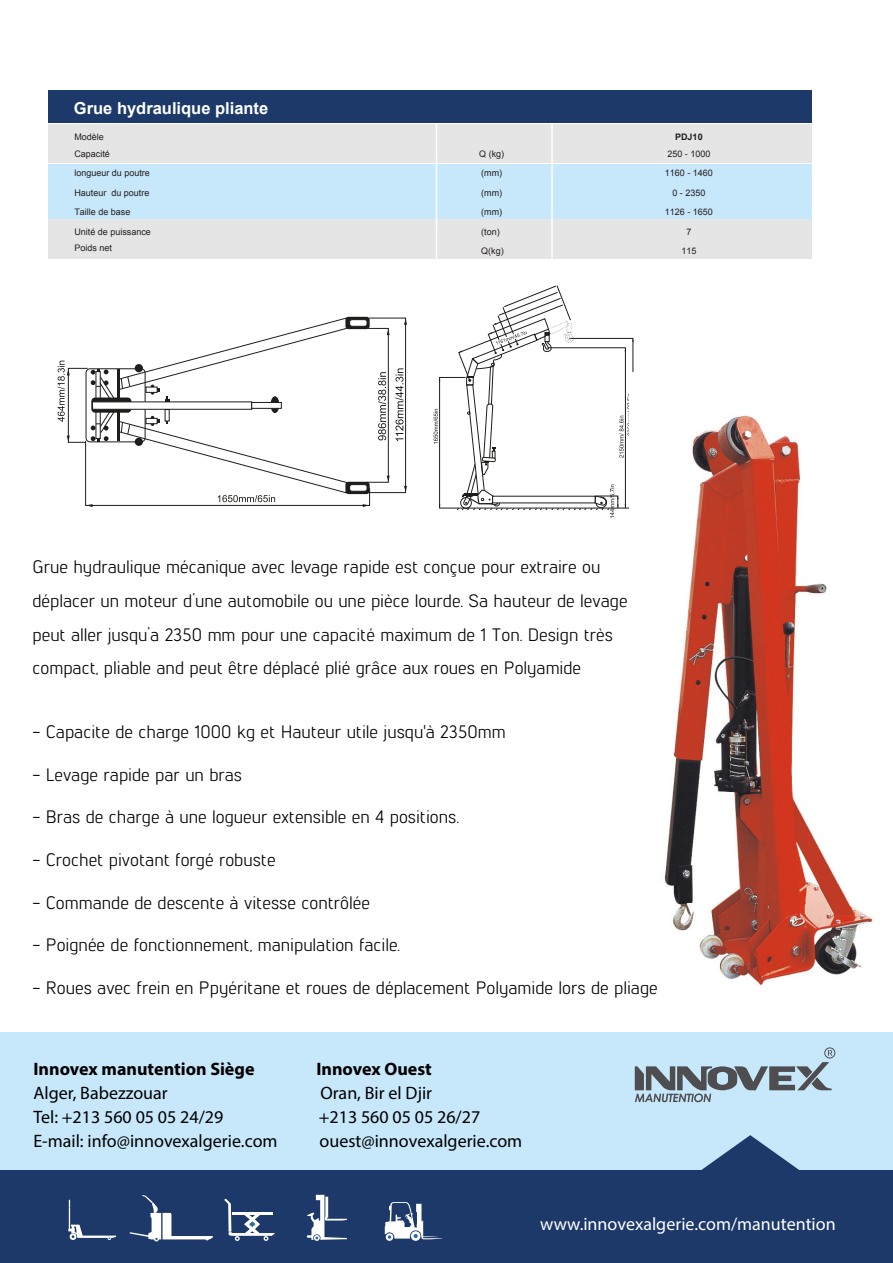
<style>
.page{position:relative;width:893px;height:1263px;background:#fff}
.page>*{position:absolute;margin:0;border:0;box-sizing:border-box;transform-origin:0 0}
.t1{font:18px/33.6px "Lintel";color:#000}
.t2{font:18px "Myriad Pro";color:#000}
.t3{font:700 18px "Myriad Pro";color:#000}
.t4{font:18px "Myriad Pro";color:#fff}
.t5{font:700 16.5px "Arial";color:#fff}
.t6{font:9px/19.5px "Arial";color:#231e20}
.t7{font:700 9px "Arial";color:#231e20}
</style>
<div class="page">
<div style="left:49px;top:124px;width:763px;height:38px;background:#e5e5e6"></div>
<div style="left:49px;top:164px;width:763px;height:54px;background:#c7e7fa"></div>
<div style="left:49px;top:220px;width:763px;height:39px;background:#e5e5e6"></div>
<div style="left:49px;top:91px;width:763px;height:32px;background:#1d396a"></div>
<hr style="left:551px;top:124px;width:2px;height:141px;background:#fff">
<hr style="left:436px;top:124px;width:1px;height:141px;background:#fff">
<div style="left:0;top:1032px;width:893px;height:141px;background:#c7e7fa"></div>
<div style="left:0;top:1171px;width:893px;height:92px;background:#1d396a"></div>
<svg style="left:306px;top:1195px;width:41px;height:46px"></svg>
<svg style="left:224px;top:1198px;width:51px;height:43px"></svg>
<div style="left:386px;top:1233px;width:7px;height:8px;background:#fff;border-radius:50%"></div>
<svg style="left:385px;top:1202px;width:57px;height:37px"></svg>
<svg style="left:68px;top:1199px;width:48px;height:41px"></svg>
<svg style="left:129px;top:1195px;width:84px;height:46px"></svg>
<svg style="left:672px;top:1135px;width:156px;height:36px"></svg>
<svg style="left:635px;top:1047px;width:200px;height:55px"></svg>
<svg style="left:434px;top:285px;width:200px;height:233px"></svg>
<svg style="left:58px;top:317px;width:349px;height:190px"></svg>
<img style="left:630px;top:373px;width:243px;height:612px">
<p class="t5" style="left:74px;top:97px;width:196px">Grue hydraulique pliante</p>
<p class="t6" style="left:74px;top:129px;width:37px;line-height:16.5px">Modèle<br>Capacité</p>
<p class="t6" style="left:74px;top:163px;width:78px">longueur du poutre<br>Hauteur du poutre<br>Taille de base<br>Unité de puissance</p>
<p class="t6" style="left:74px;top:239px;width:39px">Poids net</p>
<p class="t6" style="left:479px;top:144px;width:27px">Q (kg) (mm) (mm) (mm) (ton)<br>Q(kg)</p>
<p class="t7" style="left:675px;top:131px;width:29px">PDJ10</p>
<p class="t6" style="left:665px;top:144px;width:50px;text-align:center">250 - 1000<br>1160 - 1460<br>0 - 2350<br>1126 - 1650<br>7<br>115</p>
<p class="t1" style="left:32px;top:549px;width:597px">Grue hydraulique mécanique avec levage rapide est conçue pour extraire ou déplacer un moteur d’une automobile ou une pièce lourde. Sa hauteur de levage peut aller jusqu’a 2350 mm pour une capacité maximum de 1 Ton. Design très compact, pliable and peut être déplacé plié grâce aux roues en Polyamide</p>
<p class="t1" style="left:32px;top:714px;width:475px">- Capacite de charge 1000 kg et Hauteur utile jusqu'à 2350mm</p>
<p class="t1" style="left:32px;top:756px;width:211px">- Levage rapide par un bras</p>
<p class="t1" style="left:32px;top:799px;width:428px">- Bras de charge à une logueur extensible en 4 positions.</p>
<p class="t1" style="left:32px;top:842px;width:245px">- Crochet pivotant forgé robuste</p>
<p class="t1" style="left:32px;top:884px;width:339px">- Commande de descente à vitesse contrôlée</p>
<p class="t1" style="left:32px;top:927px;width:369px">- Poignée de fonctionnement, manipulation facile.</p>
<p class="t1" style="left:32px;top:970px;width:627px">- Roues avec frein en Ppyéritane et roues de déplacement Polyamide lors de pliage</p>
<p class="t3" style="left:33px;top:1057px;width:223px">Innovex manutention Siège</p>
<p class="t3" style="left:316px;top:1057px;width:117px">Innovex Ouest</p>
<p class="t2" style="left:33px;top:1082px;width:136px">Alger, Babezzouar</p>
<p class="t2" style="left:320px;top:1082px;width:113px">Oran, Bir el Djir</p>
<p class="t2" style="left:33px;top:1106px;width:191px">Tel: +213 560 05 05 24/29</p>
<p class="t2" style="left:319px;top:1106px;width:163px">+213 560 05 05 26/27</p>
<p class="t2" style="left:33px;top:1130px;width:246px">E-mail: info@innovexalgerie.com</p>
<p class="t2" style="left:320px;top:1130px;width:204px">ouest@innovexalgerie.com</p>
<p class="t4" style="left:540px;top:1213px;width:297px">www.innovexalgerie.com/manutention</p>
</div>
